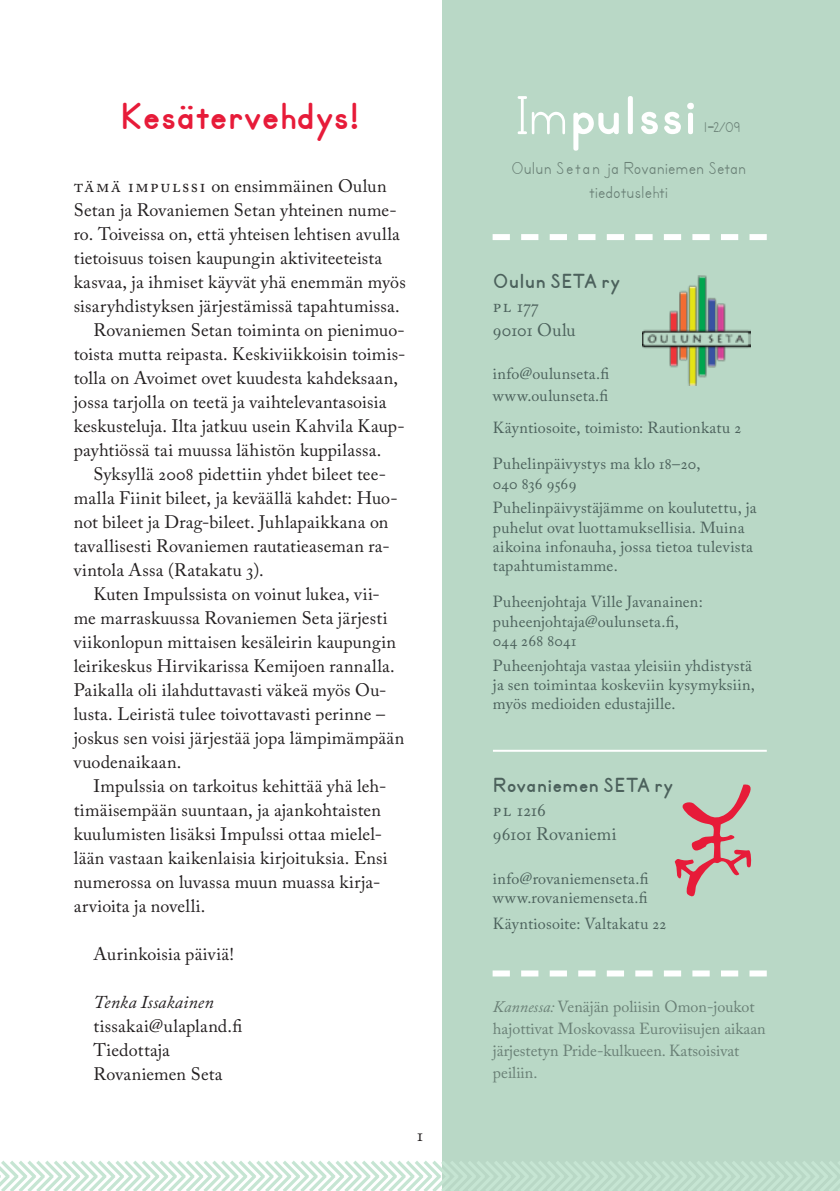
<style>
.page{position:relative;width:840px;height:1191px;background:#fff}
.page>*{position:absolute;margin:0;border:0;box-sizing:border-box;transform-origin:0 0}
.t1{font:700 48px "Primer Print";letter-spacing:-.005em;color:#e71b39}
.t2{font:700 26px "Primer Print";color:#4c615c}
.t3{font:22px/24px "Primer Print";letter-spacing:.005em;color:#6a8076;text-align:center}
.t4{font:18px/24px "Adobe Caslon Pro";letter-spacing:.015em;color:#231f20}
.t5{font:18px/24px "Adobe Caslon Pro";letter-spacing:.01em;color:#4c615c}
.t6{font:18px "Adobe Caslon Pro";letter-spacing:.08em;color:#231f20}
.t7{font:italic 18px "Adobe Caslon Pro";letter-spacing:.005em;color:#231f20}
.t8{font:18px "Primer Print";color:#6a8076}
.t9{font:16px/19.2px "Adobe Caslon Pro";letter-spacing:.02em;color:#4c615c}
.t10{font:16px/22px "Adobe Caslon Pro";color:#6a8076}
.s1{font-style:italic}
</style>
<div class="page">
<div style="left:442px;top:0;width:397px;height:1191px;background:#b9d8c6"></div>
<svg style="left:0;top:1161px;width:839px;height:30px"></svg>
<svg style="left:492px;top:970px;width:274px;height:6px"></svg>
<svg style="left:492px;top:234px;width:274px;height:6px"></svg>
<hr style="left:492px;top:750px;width:274px;height:2px;background:#fff">
<img style="left:642px;top:275px;width:108px;height:111px">
<svg style="left:674px;top:784px;width:78px;height:113px"></svg>
<svg style="left:517px;top:96px;width:176px;height:55px"></svg>
<h1 class="t1" style="left:120px;top:94px;width:240px">Kesätervehdys!</h1>
<p class="t6" style="left:74px;top:175px;width:314px">Tämä Impulssi on ensimmäinen Oulun</p>
<p class="t4" style="left:74px;top:198px;width:324px">Setan ja Rovaniemen Setan yhteinen nume-</p>
<p class="t4" style="left:74px;top:222px;width:327px">ro. Toiveissa on, että yhteisen lehtisen avulla</p>
<p class="t4" style="left:74px;top:246px;width:310px">tietoisuus toisen kaupungin aktiviteeteista</p>
<p class="t4" style="left:74px;top:270px;width:333px">kasvaa, ja ihmiset käyvät yhä enemmän myös</p>
<p class="t4" style="left:74px;top:294px;width:327px">sisaryhdistyksen järjestämissä tapahtumissa.</p>
<p class="t4" style="left:94px;top:318px;width:312px">Rovaniemen Setan toiminta on pienimuo-</p>
<p class="t4" style="left:74px;top:342px;width:333px">toista mutta reipasta. Keskiviikkoisin toimis-</p>
<p class="t4" style="left:74px;top:366px;width:325px">tolla on Avoimet ovet kuudesta kahdeksaan,</p>
<p class="t4" style="left:74px;top:390px;width:314px">jossa tarjolla on teetä ja vaihtelevantasoisia</p>
<p class="t4" style="left:74px;top:414px;width:332px">keskusteluja. Ilta jatkuu usein Kahvila Kaup-</p>
<p class="t4" style="left:74px;top:438px;width:309px">payhtiössä tai muussa lähistön kuppilassa.</p>
<p class="t4" style="left:94px;top:462px;width:294px">Syksyllä 2008 pidettiin yhdet bileet tee-</p>
<p class="t4" style="left:74px;top:486px;width:325px">malla Fiinit bileet, ja keväällä kahdet: Huo-</p>
<p class="t4" style="left:74px;top:510px;width:316px">not bileet ja Drag-bileet. Juhlapaikkana on</p>
<p class="t4" style="left:74px;top:534px;width:317px">tavallisesti Rovaniemen rautatieaseman ra-</p>
<p class="t4" style="left:74px;top:558px;width:191px">vintola Assa (Ratakatu 3).</p>
<p class="t4" style="left:94px;top:582px;width:287px">Kuten Impulssista on voinut lukea, vii-</p>
<p class="t4" style="left:74px;top:606px;width:315px">me marraskuussa Rovaniemen Seta järjesti</p>
<p class="t4" style="left:74px;top:630px;width:323px">viikonlopun mittaisen kesäleirin kaupungin</p>
<p class="t4" style="left:74px;top:654px;width:322px">leirikeskus Hirvikarissa Kemijoen rannalla.</p>
<p class="t4" style="left:74px;top:678px;width:314px">Paikalla oli ilahduttavasti väkeä myös Ou-</p>
<p class="t4" style="left:74px;top:702px;width:313px">lusta. Leiristä tulee toivottavasti perinne –</p>
<p class="t4" style="left:74px;top:726px;width:332px">joskus sen voisi järjestää jopa lämpimämpään</p>
<p class="t4" style="left:74px;top:750px;width:109px">vuodenaikaan.</p>
<p class="t4" style="left:94px;top:774px;width:294px">Impulssia on tarkoitus kehittää yhä leh-</p>
<p class="t4" style="left:74px;top:798px;width:308px">timäisempään suuntaan, ja ajankohtaisten</p>
<p class="t4" style="left:74px;top:822px;width:309px">kuulumisten lisäksi Impulssi ottaa mielel-</p>
<p class="t4" style="left:74px;top:846px;width:315px">lään vastaan kaikenlaisia kirjoituksia. Ensi</p>
<p class="t4" style="left:74px;top:870px;width:308px">numerossa on luvassa muun muassa kirja-</p>
<p class="t4" style="left:74px;top:894px;width:133px">arvioita ja novelli.</p>
<p class="t4" style="left:94px;top:942px;width:142px">Aurinkoisia päiviä!</p>
<p class="t7" style="left:94px;top:991px;width:122px">Tenka Issakainen</p>
<p class="t4" style="left:94px;top:1014px;width:150px">tissakai@ulapland.fi<br>Tiedottaja<br>Rovaniemen Seta</p>
<p class="t4" style="left:417px;top:1123px;width:7px">1</p>
<p class="t8" style="left:703px;top:119px;width:38px">1-2/09</p>
<p class="t3" style="left:511px;top:157px;width:236px">Oulun Setan ja Rovaniemen Setan tiedotuslehti</p>
<h2 class="t2" style="left:492px;top:269px;width:128px">Oulun SETA ry</h2>
<p class="t5" style="left:492px;top:294px;width:84px">PL 177<br>90101 Oulu</p>
<p class="t9" style="left:492px;top:363px;width:118px;line-height:21.6px">info@oulunseta.fi www.oulunseta.fi</p>
<p class="t9" style="left:492px;top:418px;width:249px">Käyntiosoite, toimisto: Rautionkatu 2</p>
<p class="t9" style="left:492px;top:454px;width:209px">Puhelinpäivystys ma klo 18–20,<br>040 836 9569</p>
<p class="t9" style="left:492px;top:498px;width:265px">Puhelinpäivystäjämme on koulutettu, ja puhelut ovat luottamuksellisia. Muina aikoina infonauha, jossa tietoa tulevista tapahtumistamme.</p>
<p class="t9" style="left:492px;top:592px;width:211px">Puheenjohtaja Ville Javanainen: puheenjohtaja@oulunseta.fi,<br>044 268 8041</p>
<p class="t9" style="left:492px;top:655px;width:263px">Puheenjohtaja vastaa yleisiin yhdistystä ja sen toimintaa koskeviin kysymyksiin, myös medioiden edustajille.</p>
<h2 class="t2" style="left:492px;top:773px;width:181px">Rovaniemen SETA ry</h2>
<p class="t5" style="left:492px;top:798px;width:125px">PL 1216<br>96101 Rovaniemi</p>
<p class="t9" style="left:492px;top:868px;width:157px">info@rovaniemenseta.fi www.rovaniemenseta.fi</p>
<p class="t9" style="left:492px;top:914px;width:175px">Käyntiosoite: Valtakatu 22</p>
<p class="t10" style="left:492px;top:995px;width:274px"><span class="s1">Kannessa:</span> Venäjän poliisin Omon-joukot hajottivat Moskovassa Euroviisujen aikaan järjestetyn Pride-kulkueen. Katsoisivat peiliin.</p>
</div>
